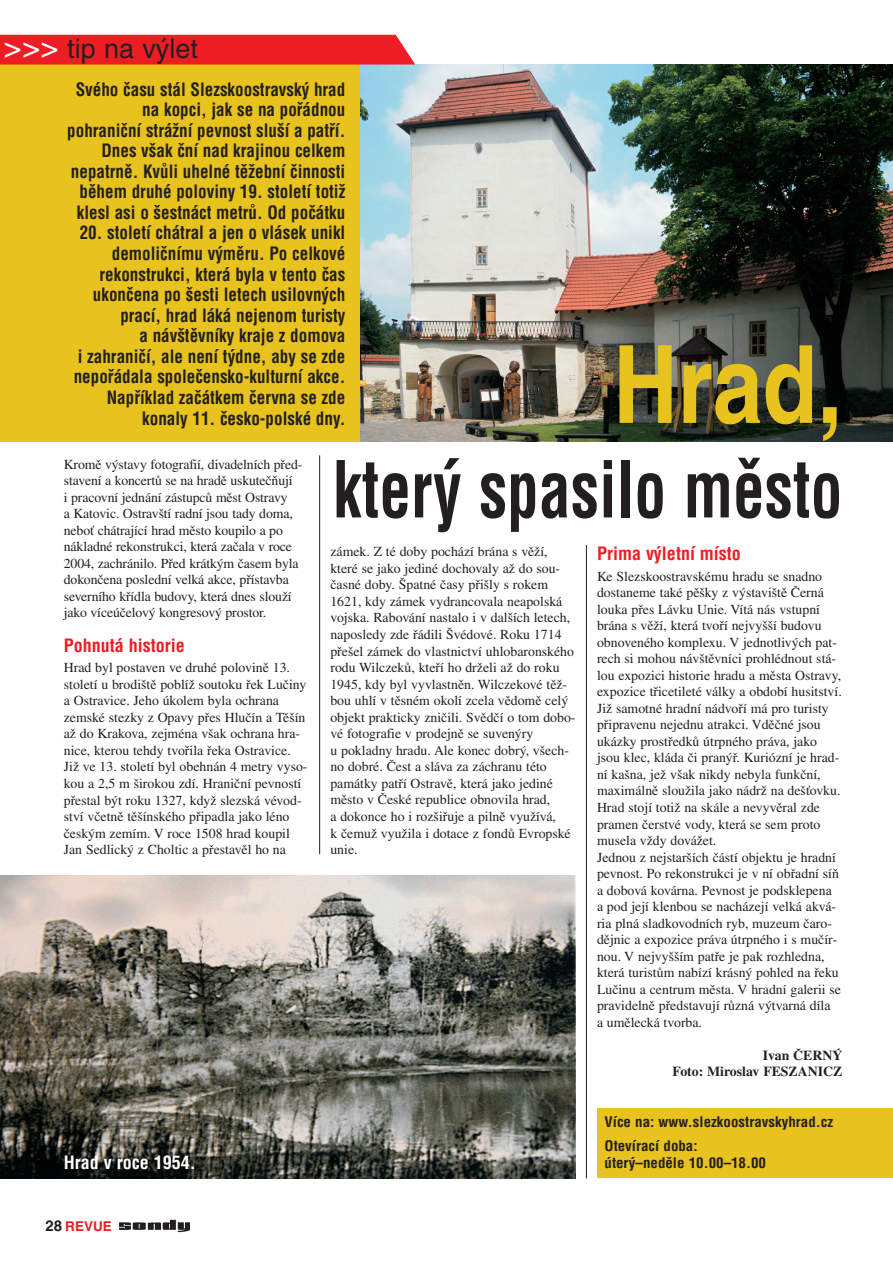
<style>
.page{position:relative;width:893px;height:1262px;background:#fff}
.page>*{position:absolute;margin:0;border:0;box-sizing:border-box;transform-origin:0 0}
.t1{font:700 108px "Helvetica CE";color:#e8c31d;scale:.83 1}
.t2{font:700 condensed 76.5px "Helvetica CE";color:#231f20;scale:.83 1}
.t3{font:27px "Helvetica CE";color:#231f20}
.t4{font:700 condensed 18px/20.5px "Helvetica CE";color:#231f20;text-align:right;scale:.95 1}
.t5{font:700 condensed 18px "Helvetica CE";color:#ee1d23}
.t6{font:700 condensed 18px "Helvetica CE";color:#fff}
.t7{font:700 condensed 14.25px/23.5px "Helvetica CE";color:#231f20;scale:1.05 1}
.t8{font:13.8px/16.5px "Times CE";color:#231f20}
.t9{font:700 13.8px/16.5px "Times CE";color:#231f20;text-align:right}
.t10{font:700 13.5px "Helvetica CE";color:#ee1d23}
.s1{font-size:31.5px;color:#fff}
.s2{font-size:15px;color:#231f20}
</style>
<div class="page">
<div style="left:0;top:64px;width:369px;height:377px;background:#e8c31d"></div>
<div style="left:597px;top:1108px;width:295px;height:70px;background:#e8c31d"></div>
<img style="left:360px;top:65px;width:532px;height:376px">
<hr style="left:319px;top:455px;width:1px;height:399px;background:#231f20">
<hr style="left:586px;top:545px;width:1px;height:633px;background:#231f20">
<svg style="left:119px;top:1219px;width:71px;height:13px"></svg>
<div style="left:0;top:35px;width:415px;height:30px;background:#ee1d23"></div>
<img style="left:0;top:875px;width:575px;height:303px">
<h3 class="t3" style="left:4px;top:38px;width:196px"><span class="s1">&gt;&gt;&gt;</span> tip na výlet</h3>
<p class="t4" style="left:67px;top:81px;width:294px">Svého času stál Slezskoostravský hrad na kopci, jak se na pořádnou pohraniční strážní pevnost sluší a patří.<br>Dnes však ční nad krajinou celkem nepatrně. Kvůli uhelné těžební činnosti během druhé poloviny 19. století totiž klesl asi o šestnáct metrů. Od počátku</p>
<p class="t4" style="left:74px;top:225px;width:287px">20. století chátral a jen o vlásek unikl demoličnímu výměru. Po celkové rekonstrukci, která byla v tento čas ukončena po šesti letech usilovných prací, hrad láká nejenom turisty<br>a návštěvníky kraje z domova<br>i zahraničí, ale není týdne, aby se zde nepořádala společensko-kulturní akce.<br>Například začátkem června se zde konaly 11. česko-polské dny.</p>
<h1 class="t1" style="left:613px;top:346px;width:277px">Hrad,</h1>
<h2 class="t2" style="left:333px;top:463px;width:614px">který spasilo město</h2>
<p class="t8" style="left:64px;top:457px;width:240px">Kromě výstavy fotografií, divadelních před&shy;stavení a koncertů se na hradě uskutečňují<br>i pracovní jednání zástupců měst Ostravy<br>a Katovic. Ostravští radní jsou tady doma, neboť chátrající hrad město koupilo a po nákladné rekonstrukci, která začala v roce 2004, zachránilo. Před krátkým časem byla dokončena poslední velká akce, přístavba severního křídla budovy, která dnes slouží jako víceúčelový kongresový prostor.</p>
<h3 class="t5" style="left:64px;top:639px;width:122px">Pohnutá historie</h3>
<p class="t8" style="left:64px;top:661px;width:245px">Hrad byl postaven ve druhé polovině 13. století u brodiště poblíž soutoku řek Lučiny a Ostravice. Jeho úkolem byla ochrana zemské stezky z Opavy přes Hlučín a Těšín až do Krakova, zejména však ochrana hra&shy;nice, kterou tehdy tvořila řeka Ostravice.<br>Již ve 13. století byl obehnán 4 metry vyso&shy;kou a 2,5 m širokou zdí. Hraniční pevností přestal být roku 1327, když slezská vévod&shy;ství včetně těšínského připadla jako léno českým zemím. V roce 1508 hrad koupil Jan Sedlický z Choltic a přestavěl ho na</p>
<h3 class="t5" style="left:597px;top:547px;width:145px">Prima výletní místo</h3>
<p class="t8" style="left:597px;top:569px;width:246px">Ke Slezskoostravskému hradu se snadno dostaneme také pěšky z výstaviště Černá louka přes Lávku Unie. Vítá nás vstupní brána s věží, která tvoří nejvyšší budovu obnoveného komplexu. V jednotlivých pat&shy;rech si mohou návštěvníci prohlédnout stá&shy;lou expozici historie hradu a města Ostravy, expozice třicetileté války a období husitství.<br>Již samotné hradní nádvoří má pro turisty připravenu nejednu atrakci. Vděčné jsou ukázky prostředků útrpného práva, jako jsou klec, kláda či pranýř. Kuriózní je hrad&shy;ní kašna, jež však nikdy nebyla funkční, maximálně sloužila jako nádrž na dešťovku.<br>Hrad stojí totiž na skále a nevyvěral zde pramen čerstvé vody, která se sem proto musela vždy dovážet.<br>Jednou z nejstarších částí objektu je hradní pevnost. Po rekonstrukci je v ní obřadní síň a dobová kovárna. Pevnost je podsklepena<br>a pod její klenbou se nacházejí velká akvá&shy;ria plná sladkovodních ryb, muzeum čaro&shy;dějnic a expozice práva útrpného i s mučír&shy;nou. V nejvyšším patře je pak rozhledna, která turistům nabízí krásný pohled na řeku Lučinu a centrum města. V hradní galerii se pravidelně představují různá výtvarná díla<br>a umělecká tvorba.</p>
<p class="t9" style="left:672px;top:1048px;width:171px">Ivan ČERNÝ<br>Foto: Miroslav FESZANICZ</p>
<p class="t8" style="left:330px;top:544px;width:247px">zámek. Z té doby pochází brána s věží, které se jako jediné dochovaly až do sou&shy;časné doby. Špatné časy přišly s rokem 1621, kdy zámek vydrancovala neapolská vojska. Rabování nastalo i v dalších letech, naposledy zde řádili Švédové. Roku 1714 přešel zámek do vlastnictví uhlobaronského rodu Wilczeků, kteří ho drželi až do roku 1945, kdy byl vyvlastněn. Wilczekové těž&shy;bou uhlí v těsném okolí zcela vědomě celý objekt prakticky zničili. Svědčí o tom dobo&shy;vé fotografie v prodejně se suvenýry<br>u pokladny hradu. Ale konec dobrý, všech&shy;no dobré. Čest a sláva za záchranu této památky patří Ostravě, která jako jediné město v České republice obnovila hrad,<br>a dokonce ho i rozšiřuje a pilně využívá,<br>k čemuž využila i dotace z fondů Evropské unie.</p>
<h3 class="t6" style="left:64px;top:1156px;width:133px">Hrad v roce 1954.</h3>
<p class="t10" style="left:46px;top:1221px;width:68px"><span class="s2">28</span> REVUE</p>
<p class="t7" style="left:604px;top:1111px;width:219px">Více na: www.slezkoostravskyhrad.cz<br>Otevírací doba:</p>
<p class="t7" style="left:604px;top:1152px;width:155px">úterý–neděle 10.00–18.00</p>
</div>
